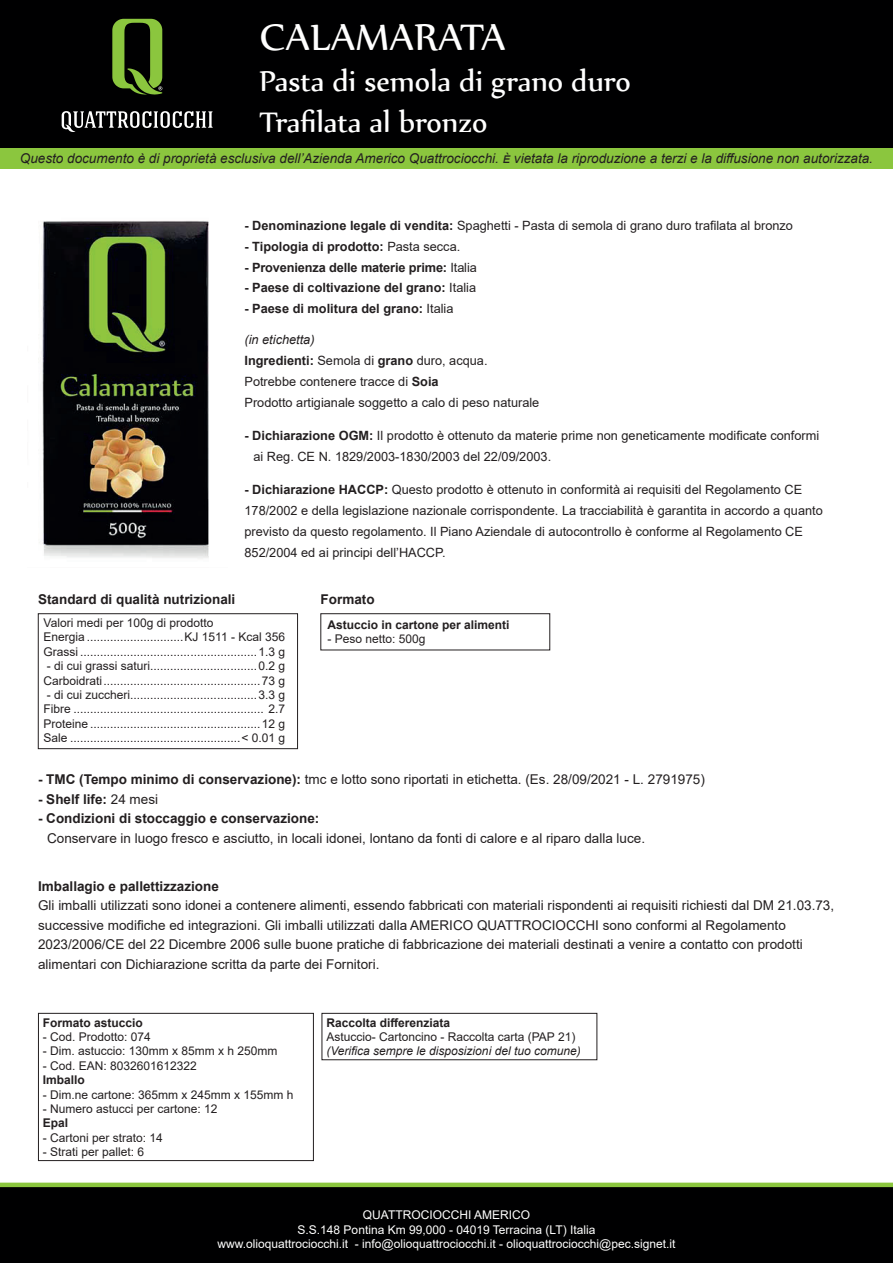
<style>
.page{position:relative;width:893px;height:1263px;background:#fff}
.page>*{position:absolute;margin:0;border:0;box-sizing:border-box;transform-origin:0 0}
.t1{font:45px "Nyala";color:#fff}
.t2{font:34.5px/41.4px "Nyala";color:#fff}
.t3{font:13.5px/19.5px "Arial";color:#231f20}
.t4{font:italic 13.5px "Arial";color:#231f20}
.t5{font:700 13.5px "Arial";color:#231f20}
.t6{font:12.75px/21px "Arial";color:#231f20}
.t7{font:700 12.75px "Arial";color:#231f20}
.t8{font:12px/14.4px "Arial";color:#231f20}
.t9{font:12px/14.4px "Arial";color:#fff;text-align:center}
.t10{font:700 12px "Arial";color:#231f20}
.t11{font:italic 12px "Arial";color:#231f20}
.s1{font-weight:700}
.s2{font-weight:400}
.s3{font-style:italic}
</style>
<div class="page">
<div style="left:0;top:0;width:893px;height:148px;background:#000001"></div>
<div style="left:0;top:1186px;width:893px;height:77px;background:#000001"></div>
<div style="left:0;top:148px;width:893px;height:21px;background:#8bc63e"></div>
<div style="left:0;top:1182px;width:893px;height:5px;background:#8bc63e"></div>
<svg style="left:112px;top:19px;width:50px;height:76px"></svg>
<svg style="left:62px;top:111px;width:151px;height:21px"></svg>
<img style="left:39px;top:221px;width:170px;height:338px">
<div style="left:38px;top:613px;width:260px;height:136px;border:1px solid #231f20"></div>
<div style="left:38px;top:1013px;width:276px;height:148px;border:1px solid #231f20"></div>
<div style="left:322px;top:1013px;width:275px;height:47px;border:1px solid #231f20"></div>
<div style="left:321px;top:613px;width:229px;height:37px;border:1px solid #231f20"></div>
<h1 class="t1" style="left:260px;top:9px;width:248px">CALAMARATA</h1>
<h2 class="t2" style="left:260px;top:59px;width:372px">Pasta di semola di grano duro<br>Trafilata al bronzo</h2>
<p class="t4" style="left:20px;top:150px;width:855px">Questo documento è di proprietà esclusiva dell’Azienda Americo Quattrociocchi. È vietata la riproduzione a terzi e la diffusione non autorizzata.</p>
<p class="t6" style="left:244px;top:215px;width:550px"><span class="s1">- Denominazione legale di vendita:</span> Spaghetti - Pasta di semola di grano duro trafilata al bronzo</p>
<p class="t7" style="left:244px;top:238px;width:217px">- Tipologia di prodotto: <span class="s2">Pasta secca.</span></p>
<p class="t7" style="left:244px;top:259px;width:234px">- Provenienza delle materie prime: <span class="s2">Italia</span></p>
<p class="t7" style="left:244px;top:278px;width:233px">- Paese di coltivazione del grano: <span class="s2">Italia</span></p>
<p class="t7" style="left:244px;top:299px;width:211px">- Paese di molitura del grano: <span class="s2">Italia</span></p>
<p class="t6" style="left:244px;top:329px;width:296px"><span class="s3">(in etichetta)<br></span><span class="s1">Ingredienti:</span> Semola di <span class="s1">grano</span> duro, acqua.<br>Potrebbe contenere tracce di <span class="s1">Soia<br></span>Prodotto artigianale soggetto a calo di peso naturale</p>
<p class="t6" style="left:253px;top:425px;width:567px;text-indent:-9px"><span class="s1">- Dichiarazione OGM:</span> Il prodotto è ottenuto da materie prime non geneticamente modificate conformi ai Reg. CE N. 1829/2003-1830/2003 del 22/09/2003.</p>
<p class="t6" style="left:244px;top:479px;width:580px"><span class="s1">- Dichiarazione HACCP:</span> Questo prodotto è ottenuto in conformità ai requisiti del Regolamento CE 178/2002 e della legislazione nazionale corrispondente. La tracciabilità è garantita in accordo a quanto previsto da questo regolamento. Il Piano Aziendale di autocontrollo è conforme al Regolamento CE 852/2004 ed ai principi dell’HACCP.</p>
<p class="t5" style="left:38px;top:590px;width:199px">Standard di qualità nutrizionali</p>
<p class="t5" style="left:321px;top:590px;width:55px">Formato</p>
<p class="t8" style="left:44px;top:615px;width:243px">Valori medi per 100g di prodotto<br>Energia .............................KJ 1511 - Kcal 356<br>Grassi .....................................................1.3 g</p>
<p class="t8" style="left:44px;top:659px;width:243px">- di cui grassi saturi................................0.2 g<br>Carboidrati...............................................73 g</p>
<p class="t8" style="left:44px;top:687px;width:243px;text-align:justify">- di cui zuccheri......................................3.3 g Fibre ......................................................... 2.7<br>Proteine ...................................................12 g Sale ...................................................˂ 0.01 g</p>
<p class="t10" style="left:327px;top:616px;width:184px">Astuccio in cartone per alimenti</p>
<p class="t8" style="left:327px;top:632px;width:100px">- Peso netto: 500g</p>
<p class="t3" style="left:38px;top:770px;width:668px"><span class="s1">- TMC (Tempo minimo di conservazione):</span> tmc e lotto sono riportati in etichetta. (Es. 28/09/2021 - L. 2791975)</p>
<p class="t5" style="left:38px;top:789px;width:122px">- Shelf life: <span class="s2">24 mesi</span></p>
<p class="t5" style="left:38px;top:809px;width:283px">- Condizioni di stoccaggio e conservazione:</p>
<p class="t3" style="left:47px;top:828px;width:600px">Conservare in luogo fresco e asciutto, in locali idonei, lontano da fonti di calore e al riparo dalla luce.</p>
<p class="t5" style="left:38px;top:876px;width:182px">Imballagio e pallettizzazione</p>
<p class="t3" style="left:38px;top:895px;width:798px">Gli imballi utilizzati sono idonei a contenere alimenti, essendo fabbricati con materiali rispondenti ai requisiti richiesti dal DM 21.03.73, successive modifiche ed integrazioni. Gli imballi utilizzati dalla AMERICO QUATTROCIOCCHI sono conformi al Regolamento 2023/2006/CE del 22 Dicembre 2006 sulle buone pratiche di fabbricazione dei materiali destinati a venire a contatto con prodotti alimentari con Dichiarazione scritta da parte dei Fornitori.</p>
<p class="t10" style="left:43px;top:1014px;width:102px">Formato astuccio</p>
<p class="t8" style="left:43px;top:1029px;width:110px">- Cod. Prodotto: 074</p>
<p class="t8" style="left:43px;top:1044px;width:236px">- Dim. astuccio: 130mm x 85mm x h 250mm</p>
<p class="t8" style="left:43px;top:1058px;width:156px">- Cod. EAN: 8032601612322</p>
<p class="t10" style="left:43px;top:1071px;width:44px">Imballo</p>
<p class="t8" style="left:43px;top:1087px;width:252px">- Dim.ne cartone: 365mm x 245mm x 155mm h</p>
<p class="t8" style="left:43px;top:1101px;width:176px">- Numero astucci per cartone: 12</p>
<p class="t10" style="left:43px;top:1115px;width:27px">Epal</p>
<p class="t8" style="left:43px;top:1130px;width:122px">- Cartoni per strato: 14</p>
<p class="t8" style="left:43px;top:1145px;width:103px">- Strati per pallet: 6</p>
<p class="t10" style="left:326px;top:1014px;width:125px">Raccolta differenziata</p>
<p class="t8" style="left:326px;top:1029px;width:250px">Astuccio- Cartoncino - Raccolta carta (PAP 21)</p>
<p class="t11" style="left:326px;top:1043px;width:256px">(Verifica sempre le disposizioni del tuo comune)</p>
<p class="t9" style="left:218px;top:1208px;width:459px">QUATTROCIOCCHI AMERICO<br>S.S.148 Pontina Km 99,000 - 04019 Terracina (LT) Italia<br>www.olioquattrociocchi.it - info@olioquattrociocchi.it - olioquattrociocchi@pec.signet.it</p>
</div>
